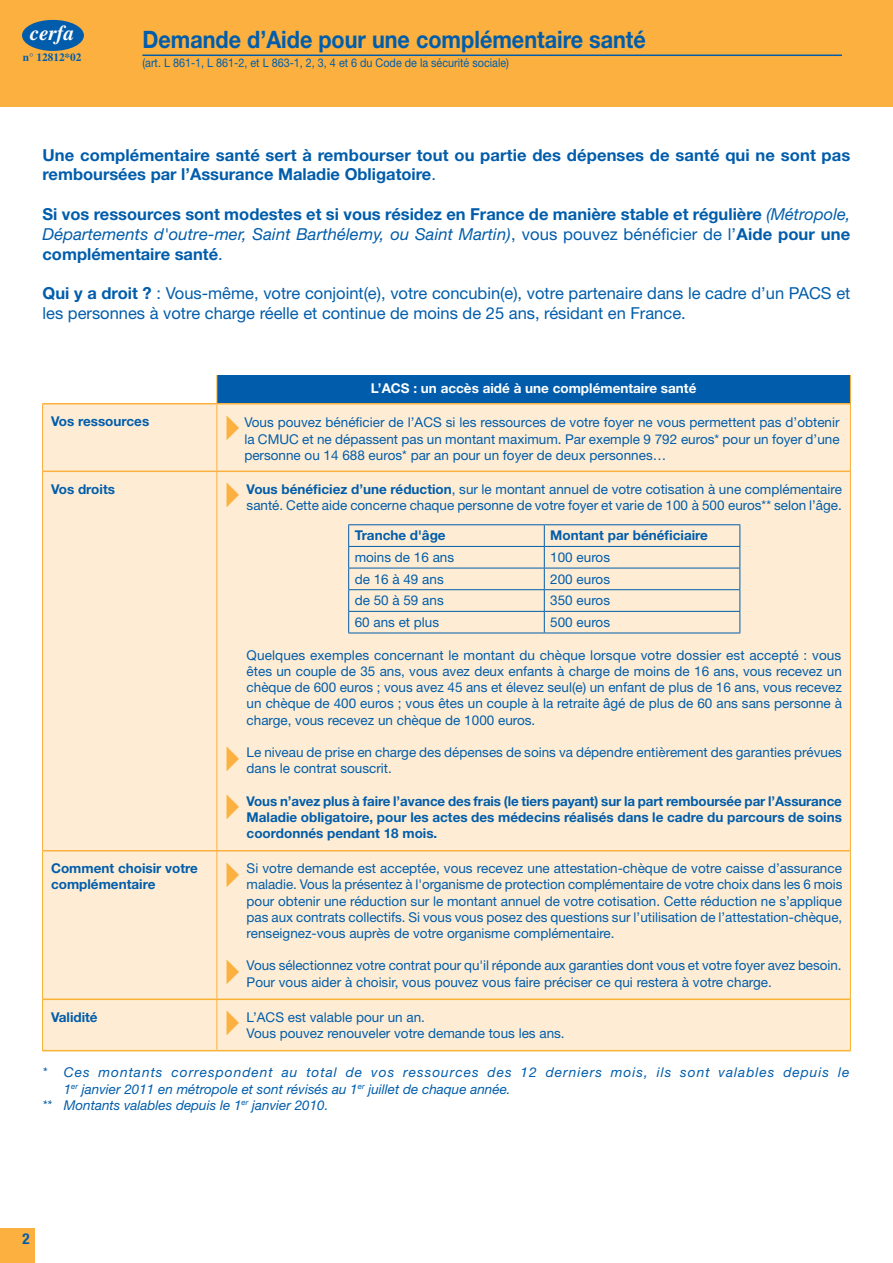
<style>
.page{position:relative;width:893px;height:1263px;background:#fff}
.page>*{position:absolute;margin:0;border:0;box-sizing:border-box;transform-origin:0 0}
.t1{font:700 24px "Helvetica Neue LT Std";color:#015dab;scale:.9 1}
.t2{font:italic 700 21px "Times LT Std";color:#fff}
.t3{font:700 16.5px/19.8px "Helvetica Neue LT Std";color:#015dab}
.t4{font:16.5px/19.8px "Helvetica Neue LT Std";color:#015dab}
.t5{font:700 condensed 15px "Helvetica Neue LT Std";color:#015dab}
.t6{font:13.5px/16.2px "Helvetica Neue LT Std";color:#015dab}
.t7{font:700 13.5px/16.2px "Helvetica Neue LT Std";color:#015dab;text-align:justify}
.t8{font:italic 13.5px "Helvetica Neue LT Std";color:#015dab}
.t9{font:italic 13.5px "Helvetica Neue LT Std";letter-spacing:.07em;color:#015dab}
.t10{font:700 13.5px "Helvetica Neue LT Std";color:#fff}
.t11{font:12px "Helvetica Neue LT Std";color:#015dab;scale:.9 1}
.t12{font:700 11.25px "Times LT Std";color:#015dab}
.s1{font-weight:400}
.s2{font-weight:400;font-style:italic}
.s3{font-weight:700}
</style>
<div class="page">
<div style="left:0;top:1229px;width:34px;height:34px;background:#fbb03f"></div>
<div style="left:217px;top:375px;width:633px;height:29px;background:#015dab"></div>
<div style="left:43px;top:404px;width:807px;height:646px;background:#feedd4"></div>
<svg style="left:216px;top:375px;width:1px;height:28px"></svg>
<svg style="left:850px;top:375px;width:1px;height:29px"></svg>
<hr style="left:42px;top:404px;width:1px;height:67px;background:#fbb03f">
<hr style="left:216px;top:404px;width:1px;height:66px;background:#fbb03f">
<hr style="left:850px;top:404px;width:1px;height:67px;background:#fbb03f">
<hr style="left:42px;top:471px;width:1px;height:379px;background:#fbb03f">
<hr style="left:216px;top:472px;width:1px;height:378px;background:#fbb03f">
<hr style="left:850px;top:471px;width:1px;height:379px;background:#fbb03f">
<hr style="left:216px;top:851px;width:1px;height:147px;background:#fbb03f">
<hr style="left:216px;top:1000px;width:1px;height:50px;background:#fbb03f">
<hr style="left:42px;top:403px;width:175px;height:1px;background:#fbb03f">
<hr style="left:217px;top:403px;width:633px;height:1px;background:#fbb03f">
<hr style="left:43px;top:470px;width:174px;height:2px;background:#fbb03f">
<hr style="left:217px;top:470px;width:633px;height:2px;background:#fbb03f">
<hr style="left:42px;top:850px;width:175px;height:1px;background:#fbb03f">
<hr style="left:217px;top:850px;width:634px;height:1px;background:#fbb03f">
<hr style="left:42px;top:851px;width:1px;height:148px;background:#f8b334">
<hr style="left:850px;top:851px;width:1px;height:148px;background:#f8b334">
<hr style="left:42px;top:999px;width:1px;height:51px;background:#f8b334">
<hr style="left:850px;top:999px;width:1px;height:51px;background:#f8b334">
<hr style="left:43px;top:998px;width:174px;height:2px;background:#f8b334">
<hr style="left:217px;top:998px;width:633px;height:2px;background:#f8b334">
<hr style="left:42px;top:1050px;width:175px;height:1px;background:#f8b334">
<hr style="left:217px;top:1050px;width:634px;height:1px;background:#f8b334">
<hr style="left:348px;top:524px;width:196px;height:1px;background:#015dab">
<hr style="left:544px;top:524px;width:196px;height:1px;background:#015dab">
<hr style="left:348px;top:546px;width:196px;height:1px;background:#015dab">
<hr style="left:544px;top:546px;width:196px;height:1px;background:#015dab">
<hr style="left:348px;top:568px;width:196px;height:1px;background:#015dab">
<hr style="left:544px;top:568px;width:196px;height:1px;background:#015dab">
<hr style="left:348px;top:589px;width:196px;height:1px;background:#015dab">
<hr style="left:544px;top:589px;width:196px;height:1px;background:#015dab">
<hr style="left:348px;top:611px;width:196px;height:1px;background:#015dab">
<svg style="left:348px;top:525px;width:1px;height:108px"></svg>
<hr style="left:544px;top:611px;width:196px;height:1px;background:#015dab">
<svg style="left:544px;top:525px;width:1px;height:108px"></svg>
<svg style="left:739px;top:525px;width:1px;height:108px"></svg>
<hr style="left:348px;top:633px;width:196px;height:1px;background:#015dab">
<hr style="left:544px;top:633px;width:196px;height:1px;background:#015dab">
<div style="left:0;top:0;width:893px;height:106px;background:#fbb03f"></div>
<hr style="left:142px;top:55px;width:700px;height:1px;background:#015dab">
<div style="left:22px;top:20px;width:62px;height:31px;background:#015dab;border-radius:50%"></div>
<hr style="left:892px;top:171px;width:1px;height:40px;background:#015dab">
<hr style="left:892px;top:263px;width:1px;height:38px;background:#015dab">
<hr style="left:892px;top:301px;width:1px;height:123px;background:#015dab">
<hr style="left:892px;top:466px;width:1px;height:43px;background:#015dab">
<hr style="left:892px;top:509px;width:1px;height:42px;background:#015dab">
<hr style="left:892px;top:577px;width:1px;height:38px;background:#015dab">
<hr style="left:892px;top:713px;width:1px;height:38px;background:#015dab">
<hr style="left:892px;top:760px;width:1px;height:38px;background:#015dab">
<hr style="left:892px;top:798px;width:1px;height:38px;background:#015dab">
<hr style="left:892px;top:836px;width:1px;height:39px;background:#015dab">
<hr style="left:892px;top:1015px;width:1px;height:60px;background:#015dab">
<svg style="left:227px;top:415px;width:12px;height:25px"></svg>
<svg style="left:227px;top:483px;width:12px;height:24px"></svg>
<svg style="left:227px;top:746px;width:12px;height:73px"></svg>
<svg style="left:227px;top:862px;width:12px;height:25px"></svg>
<svg style="left:227px;top:959px;width:12px;height:76px"></svg>
<h2 class="t2" style="left:30px;top:20px;width:46px">cerfa</h2>
<p class="t12" style="left:23px;top:51px;width:60px">n° 12812*02</p>
<h1 class="t1" style="left:142px;top:25px;width:561px">Demande d’Aide pour une complémentaire santé</h1>
<p class="t11" style="left:142px;top:55px;width:409px">(art. L 861-1, L 861-2, et L 863-1, 2, 3, 4 et 6 du Code de la sécurité sociale)</p>
<p class="t3" style="left:43px;top:144px;width:809px">Une complémentaire santé sert à rembourser tout ou partie des dépenses de santé qui ne sont pas remboursées par l’Assurance Maladie Obligatoire<span class="s1">.</span></p>
<p class="t3" style="left:43px;top:204px;width:809px;text-align:justify">Si vos ressources sont modestes et si vous résidez en France de manière stable et régulière <span class="s2">(Métropole, Départements d'outre-mer, Saint Barthélemy, ou Saint Martin)</span><span class="s1">, vous pouvez bénéficier de l’</span>Aide pour une complémentaire santé<span class="s1">.</span></p>
<p class="t4" style="left:43px;top:283px;width:809px"><span class="s3">Qui y a droit ?</span> : Vous-même, votre conjoint(e), votre concubin(e), votre partenaire dans le cadre d’un PACS et les personnes à votre charge réelle et continue de moins de 25 ans, résidant en France.</p>
<p class="t7" style="left:51px;top:413px;width:100px">Vos ressources</p>
<p class="t10" style="left:371px;top:380px;width:327px">L’ACS : un accès aidé à une complémentaire santé</p>
<p class="t6" style="left:244px;top:414px;width:597px;text-align:justify">Vous pouvez bénéficier de l’ACS si les ressources de votre foyer ne vous permettent pas d’obtenir la CMUC et ne dépassent pas un montant maximum. Par exemple 9 792 euros* pour un foyer d’une personne ou 14 688 euros* par an pour un foyer de deux personnes…</p>
<p class="t7" style="left:51px;top:480px;width:66px">Vos droits</p>
<p class="t6" style="left:247px;top:481px;width:597px"><span class="s3">Vous bénéficiez d’une réduction</span>, sur le montant annuel de votre cotisation à une complémentaire santé. Cette aide concerne chaque personne de votre foyer et varie de 100 à 500 euros** selon l’âge.</p>
<p class="t7" style="left:355px;top:527px;width:93px">Tranche d'âge</p>
<p class="t7" style="left:550px;top:527px;width:159px">Montant par bénéficiaire</p>
<p class="t6" style="left:355px;top:549px;width:101px">moins de 16 ans</p>
<p class="t6" style="left:550px;top:549px;width:61px">100 euros</p>
<p class="t6" style="left:355px;top:571px;width:91px">de 16 à 49 ans</p>
<p class="t6" style="left:550px;top:571px;width:61px">200 euros</p>
<p class="t6" style="left:355px;top:592px;width:91px">de 50 à 59 ans</p>
<p class="t6" style="left:550px;top:592px;width:61px">350 euros</p>
<p class="t6" style="left:355px;top:614px;width:86px">60 ans et plus</p>
<p class="t6" style="left:550px;top:614px;width:61px">500 euros</p>
<p class="t6" style="left:247px;top:647px;width:597px;text-align:justify">Quelques exemples concernant le montant du chèque lorsque votre dossier est accepté : vous êtes un couple de 35 ans, vous avez deux enfants à charge de moins de 16 ans, vous recevez un chèque de 600 euros ; vous avez 45 ans et élevez seul(e) un enfant de plus de 16 ans, vous recevez un chèque de 400 euros ; vous êtes un couple à la retraite âgé de plus de 60 ans sans personne à charge, vous recevez un chèque de 1000 euros.</p>
<p class="t6" style="left:247px;top:744px;width:597px">Le niveau de prise en charge des dépenses de soins va dépendre entièrement des garanties prévues dans le contrat souscrit.</p>
<p class="t7" style="left:247px;top:792px;width:597px">Vous n’avez plus à faire l’avance des frais (le tiers payant) sur la part remboursée par l’Assurance Maladie obligatoire, pour les actes des médecins réalisés dans le cadre du parcours de soins coordonnés pendant 18 mois.</p>
<p class="t7" style="left:51px;top:860px;width:148px">Comment choisir votre complémentaire</p>
<p class="t6" style="left:247px;top:860px;width:597px;text-align:justify">Si votre demande est acceptée, vous recevez une attestation-chèque de votre caisse d’assurance maladie. Vous la présentez à l'organisme de protection complémentaire de votre choix dans les 6 mois pour obtenir une réduction sur le montant annuel de votre cotisation. Cette réduction ne s’applique pas aux contrats collectifs. Si vous vous posez des questions sur l’utilisation de l’attestation-chèque, renseignez-vous auprès de votre organisme complémentaire.</p>
<p class="t6" style="left:247px;top:957px;width:596px">Vous sélectionnez votre contrat pour qu'il réponde aux garanties dont vous et votre foyer avez besoin.<br>Pour vous aider à choisir, vous pouvez vous faire préciser ce qui restera à votre charge.</p>
<p class="t7" style="left:51px;top:1008px;width:48px">Validité</p>
<p class="t6" style="left:247px;top:1009px;width:320px">L’ACS est valable pour un an.<br>Vous pouvez renouveler votre demande tous les ans.</p>
<p class="t9" style="left:43px;top:1064px;width:808px">* Ces montants correspondent au total de vos ressources des 12 derniers mois, ils sont valables depuis le</p>
<p class="t8" style="left:64px;top:1080px;width:448px">1<sup>er</sup> janvier 2011 en métropole et sont révisés au 1<sup>er</sup> juillet de chaque année.</p>
<p class="t8" style="left:43px;top:1097px;width:287px">** Montants valables depuis le 1<sup>er</sup> janvier 2010.</p>
<p class="t5" style="left:23px;top:1229px;width:9px">2</p>
</div>
